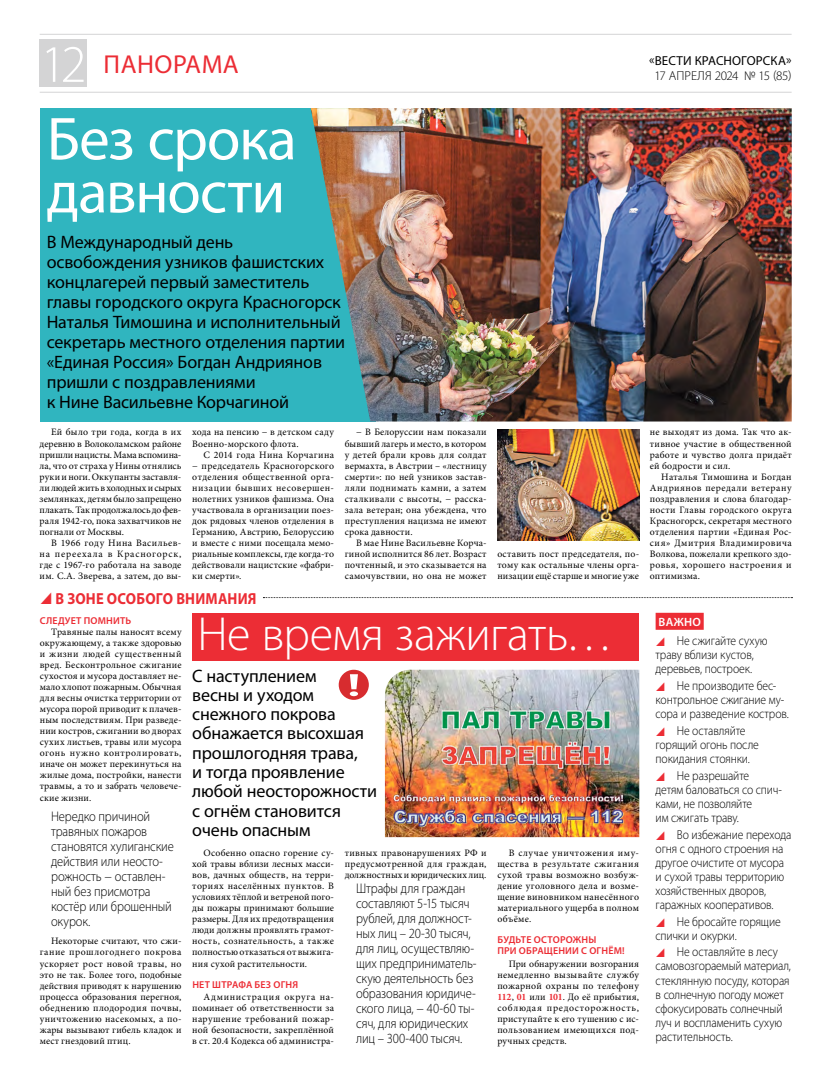
<style>
.page{position:relative;width:820px;height:1078px;background:#fff}
.page>*{position:absolute;margin:0;border:0;box-sizing:border-box;transform-origin:0 0}
.t1{font:61px/53px "Myriad Pro";letter-spacing:-.02em;color:#fff}
.t2{font:300 53px "Myriad Pro";color:#fff}
.t3{font:300 48px "Myriad Pro";letter-spacing:-.01em;color:#fff}
.t4{font:26px "Myriad Pro";letter-spacing:.02em;color:#ec2d35}
.t5{font:18px/20px "Myriad Pro";letter-spacing:-.01em;color:#000}
.t6{font:700 16px "Myriad Pro";letter-spacing:.015em;color:#ec2d35;scale:.9 1}
.t7{font:300 14px/15px "Myriad Pro";letter-spacing:-.01em;color:#000;scale:.9 1}
.t8{font:300 13px/14px "Myriad Pro";letter-spacing:-.01em;color:#000;scale:.9 1}
.t9{font:13px "Myriad Pro";letter-spacing:.01em;color:#000}
.t10{font:300 13px "Myriad Pro";letter-spacing:-.01em;color:#000}
.t11{font:600 12px "Myriad Pro";letter-spacing:.02em;color:#fff}
.t12{font:600 10px/11px "Myriad Pro";letter-spacing:.02em;color:#ec2d35}
.t13{font:9.8px/11.1px "Minion Pro";letter-spacing:.02em;color:#000;text-align:justify}
.s1{font-weight:700;color:#ec2d35}
</style>
<div class="page">
<hr style="left:40px;top:92px;width:751px;height:1px;background:#d4d4d5">
<hr style="left:40px;top:34px;width:751px;height:1px;background:#d4d4d5">
<div style="left:40px;top:40px;width:47px;height:47px;background:#d4d4d5"></div>
<div style="left:192px;top:613px;width:446px;height:47px;background:#ec2d35"></div>
<div style="left:40px;top:108px;width:335px;height:313px;background:#30b5bf"></div>
<img style="left:310px;top:108px;width:481px;height:313px">
<img style="left:497px;top:429px;width:142px;height:111px">
<svg style="left:263px;top:597px;width:529px;height:1px"></svg>
<div style="left:655px;top:612px;width:48px;height:17px;background:#ec2d35"></div>
<img style="left:385px;top:669px;width:254px;height:168px">
<svg style="left:338px;top:669px;width:30px;height:30px"></svg>
<h2 class="t2" style="left:40px;top:32px;width:48px">12</h2>
<h3 class="t9" style="left:649px;top:53px;width:144px">«ВЕСТИ КРАСНОГОРСКА»</h3>
<h3 class="t4" style="left:103px;top:48px;width:137px">ПАНОРАМА</h3>
<h3 class="t10" style="left:654px;top:68px;width:139px">17 АПРЕЛЯ 2024 № 15 (85)</h3>
<h1 class="t1" style="left:47px;top:111px;width:251px">Без срока давности</h1>
<p class="t5" style="left:47px;top:231px;width:300px">В Международный день освобождения узников фашистских концлагерей первый заместитель главы городского округа Красногорск<br>Наталья Тимошина и исполнительный секретарь местного отделения партии «Единая Россия» Богдан Андриянов пришли с поздравлениями<br>к Нине Васильевне Корчагиной</p>
<p class="t13" style="left:40px;top:426px;width:143px;text-indent:11px">Ей было три года, когда в их деревню в Волоколамском районе пришли нацисты. Мама вспомина&shy;ла, что от страха у Нины отнялись руки и ноги. Оккупанты заставля&shy;ли людей жить в холодных и сырых землянках, детям было запрещено плакать. Так продолжалось до фев&shy;раля 1942-го, пока захватчиков не погнали от Москвы.</p>
<p class="t13" style="left:40px;top:537px;width:143px;text-indent:11px">В 1966 году Нина Васильев&shy;на переехала в Красногорск, где с 1967-го работала на заводе им. С.А. Зверева, а затем, до вы-</p>
<p class="t13" style="left:192px;top:426px;width:143px">хода на пенсию − в детском саду<br>Военно-морского флота.</p>
<p class="t13" style="left:192px;top:449px;width:143px;text-indent:11px">С 2014 года Нина Корчагина − председатель Красногорского отделения общественной орга&shy;низации бывших несовершен&shy;нолетних узников фашизма. Она участвовала в организации поез&shy;док рядовых членов отделения в Германию, Австрию, Белоруссию и вместе с ними посещала мемо&shy;риальные комплексы, где когда-то действовали нацистские «фабри&shy;ки смерти».</p>
<h3 class="t6" style="left:55px;top:588px;width:225px">В ЗОНЕ ОСОБОГО ВНИМАНИЯ</h3>
<p class="t13" style="left:344px;top:426px;width:143px;text-indent:11px">− В Белоруссии нам показали бывший лагерь и место, в котором у детей брали кровь для солдат вермахта, в Австрии – «лестницу смерти»: по ней узников застав&shy;ляли поднимать камни, а затем сталкивали с высоты, − расска&shy;зала ветеран; она убеждена, что преступления нацизма не имеют срока давности.</p>
<p class="t13" style="left:344px;top:537px;width:143px;text-indent:11px">В мае Нине Васильевне Корча&shy;гиной исполнится 86 лет. Возраст почтенный, и это сказывается на самочувствии, но она не может</p>
<p class="t13" style="left:497px;top:548px;width:143px">оставить пост председателя, по&shy;тому как остальные члены орга&shy;низации ещё старше и многие уже</p>
<p class="t13" style="left:649px;top:426px;width:143px">не выходят из дома. Так что ак&shy;тивное участие в общественной работе и чувство долга придаёт ей бодрости и сил.</p>
<p class="t13" style="left:649px;top:471px;width:143px;text-indent:11px">Наталья Тимошина и Богдан Андриянов передали ветерану поздравления и слова благодар&shy;ности Главы городского округа Красногорск, секретаря местного отделения партии «Единая Рос&shy;сия» Дмитрия Владимировича Волкова, пожелали крепкого здо&shy;ровья, хорошего настроения и оптимизма.</p>
<p class="t12" style="left:40px;top:614px;width:93px">СЛЕДУЕТ ПОМНИТЬ</p>
<p class="t13" style="left:40px;top:625px;width:143px;text-indent:11px">Травяные палы наносят всему окружающему, а также здоровью и жизни людей существенный вред. Бесконтрольное сжигание сухостоя и мусора доставляет не&shy;мало хлопот пожарным. Обычная для весны очистка территории от мусора порой приводит к плачев&shy;ным последствиям. При разведе&shy;нии костров, сжигании во дворах сухих листьев, травы или мусора огонь нужно контролировать, иначе он может перекинуться на жилые дома, постройки, нанести травмы, а то и забрать человече&shy;ские жизни.</p>
<h3 class="t7" style="left:51px;top:808px;width:138px">Нередко причиной травяных пожаров становятся хулиганские действия или неосто&shy;рожность − оставлен&shy;ный без присмотра костёр или брошенный окурок.</h3>
<p class="t13" style="left:40px;top:935px;width:143px;text-indent:11px">Некоторые считают, что сжи&shy;гание прошлогоднего покрова ускоряет рост новой травы, но это не так. Более того, подобные действия приводят к нарушению процесса образования перегноя, обеднению плодородия почвы, уничтожению насекомых, а по&shy;жары вызывают гибель кладок и мест гнездовий птиц.</p>
<h3 class="t3" style="left:197px;top:605px;width:417px">Не время зажигать…</h3>
<p class="t11" style="left:658px;top:613px;width:44px">ВАЖНО</p>
<h3 class="t8" style="left:655px;top:633px;width:126px;text-indent:21px">Не сжигайте сухую траву вблизи кустов, деревьев, построек.</h3>
<h3 class="t8" style="left:655px;top:678px;width:149px;text-indent:21px">Не производите бес&shy;контрольное сжигание му&shy;сора и разведение костров.</h3>
<h3 class="t8" style="left:655px;top:723px;width:116px;text-indent:21px">Не оставляйте горящий огонь после покидания стоянки.</h3>
<h3 class="t8" style="left:655px;top:768px;width:142px;text-indent:21px">Не разрешайте<br>детям баловаться со спич&shy;ками, не позволяйте<br>им сжигать траву.</h3>
<h3 class="t8" style="left:655px;top:827px;width:152px;text-indent:21px">Во избежание перехода огня с одного строения на другое очистите от мусора и сухой травы территорию хозяйственных дворов, гаражных кооперативов.</h3>
<h3 class="t8" style="left:655px;top:913px;width:140px;text-indent:21px">Не бросайте горящие спички и окурки.</h3>
<h3 class="t8" style="left:655px;top:944px;width:152px;text-indent:21px">Не оставляйте в лесу самовозгораемый материал, стеклянную посуду, которая в солнечную погоду может сфокусировать солнечный луч и воспламенить сухую растительность.</h3>
<h3 class="t5" style="left:192px;top:665px;width:186px;line-height:19.3px">С наступлением<br>весны и уходом снежного покрова обнажается высохшая прошлогодняя трава,<br>и тогда проявление любой неосторожности с огнём становится очень опасным</h3>
<p class="t13" style="left:192px;top:847px;width:143px;text-indent:11px">Особенно опасно горение су&shy;хой травы вблизи лесных масси&shy;вов, дачных обществ, на терри&shy;ториях населённых пунктов. В условиях тёплой и ветреной пого&shy;ды пожары принимают большие размеры. Для их предотвращения люди должны проявлять грамот&shy;ность, сознательность, а также полностью отказаться от выжига&shy;ния сухой растительности.</p>
<p class="t12" style="left:192px;top:978px;width:107px">НЕТ ШТРАФА БЕЗ ОГНЯ</p>
<p class="t13" style="left:192px;top:990px;width:143px;text-indent:11px">Администрация округа на&shy;поминает об ответственности за нарушение требований пожар&shy;ной безопасности, закреплённой в ст. 20.4 Кодекса об администра-</p>
<p class="t13" style="left:344px;top:847px;width:143px">тивных правонарушениях РФ и предусмотренной для граждан, должностных и юридических лиц.</p>
<p class="t7" style="left:356px;top:880px;width:135px">Штрафы для граждан составляют 5-15 тысяч рублей, для должност&shy;ных лиц – 20-30 тысяч, для лиц, осуществляю&shy;щих предприниматель&shy;скую деятельность без образования юридиче&shy;ского лица, − 40-60 ты&shy;сяч, для юридических лиц – 300-400 тысяч.</p>
<p class="t13" style="left:497px;top:847px;width:143px;text-indent:11px">В случае уничтожения иму&shy;щества в результате сжигания сухой травы возможно возбуж&shy;дение уголовного дела и возме&shy;щение виновником нанесённого материального ущерба в полном объёме.</p>
<p class="t12" style="left:497px;top:934px;width:129px">БУДЬТЕ ОСТОРОЖНЫ<br>ПРИ ОБРАЩЕНИИ С ОГНЁМ!</p>
<p class="t13" style="left:497px;top:957px;width:143px;text-indent:11px">При обнаружении возгорания немедленно вызывайте службу пожарной охраны по телефону <span class="s1">112</span>, <span class="s1">01</span> или <span class="s1">101</span>. До её прибытия, соблюдая предосторожность, приступайте к его тушению с ис&shy;пользованием имеющихся под&shy;ручных средств.</p>
</div>
